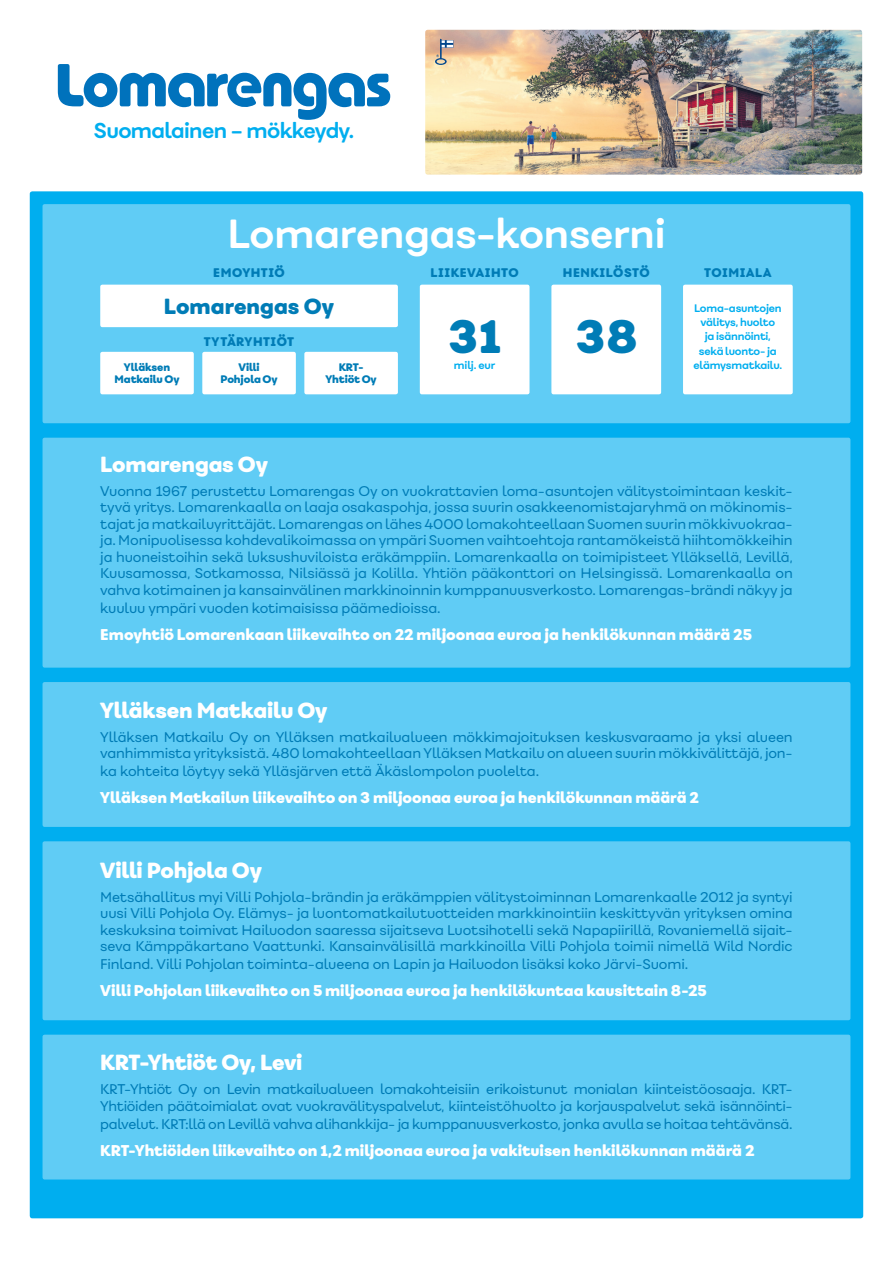
<style>
.page{position:relative;width:893px;height:1263px;background:#fff}
.page>*{position:absolute;margin:0;border:0;box-sizing:border-box;transform-origin:0 0}
.t1{font:800 45px "Fibra One Alt";color:#007cb6}
.t2{font:700 39px "Fibra One Alt";letter-spacing:-.005em;color:#fff}
.t3{font:800 21px "Fibra One Alt";letter-spacing:-.01em;color:#fff}
.t4{font:800 21px "Fibra One Alt";color:#007cb6}
.t5{font:700 20.7px "Fibra One Alt";letter-spacing:-.03em;color:#00aeef}
.t6{font:800 15px "Fibra One Alt";color:#fff}
.t7{font:13.5px/16.5px "Fibra One Alt";letter-spacing:-.015em;color:#007cb6;text-align:justify}
.t8{font:800 12px "Fibra One Alt";letter-spacing:.04em;color:#007cb6}
.t9{font:700 10.5px/14.2px "Fibra One Alt";letter-spacing:-.02em;color:#00aeef;text-align:center}
.t10{font:800 10.5px/12px "Fibra One Alt";letter-spacing:-.015em;color:#007cb6;text-align:center}
</style>
<div class="page">
<div style="left:30px;top:191px;width:833px;height:1027px;background:#00aeef;border-radius:3px"></div>
<img style="left:425px;top:30px;width:437px;height:145px">
<svg style="left:435px;top:39px;width:18px;height:26px"></svg>
<svg style="left:58px;top:64px;width:332px;height:56px"></svg>
<div style="left:43px;top:204px;width:807px;height:219px;background:#60ccf5;border-radius:2px"></div>
<div style="left:100px;top:285px;width:298px;height:42px;background:#fff;border-radius:2px"></div>
<div style="left:420px;top:285px;width:109px;height:109px;background:#fff;border-radius:2px"></div>
<div style="left:100px;top:352px;width:94px;height:42px;background:#fff;border-radius:2px"></div>
<div style="left:202px;top:352px;width:94px;height:42px;background:#fff;border-radius:2px"></div>
<div style="left:304px;top:352px;width:94px;height:42px;background:#fff;border-radius:2px"></div>
<div style="left:551px;top:285px;width:110px;height:109px;background:#fff;border-radius:2px"></div>
<div style="left:683px;top:285px;width:110px;height:109px;background:#fff;border-radius:2px"></div>
<div style="left:43px;top:438px;width:807px;height:230px;background:#60ccf5;border-radius:2px"></div>
<div style="left:43px;top:841px;width:807px;height:179px;background:#60ccf5;border-radius:2px"></div>
<div style="left:43px;top:682px;width:807px;height:145px;background:#60ccf5;border-radius:2px"></div>
<div style="left:43px;top:1035px;width:807px;height:144px;background:#60ccf5;border-radius:2px"></div>
<p class="t5" style="left:94px;top:118px;width:262px">Suomalainen – mökkeydy.</p>
<p class="t2" style="left:227px;top:209px;width:440px">Lomarengas-konserni</p>
<p class="t8" style="left:213px;top:265px;width:73px">EMOYHTIÖ</p>
<p class="t8" style="left:431px;top:265px;width:90px">LIIKEVAIHTO</p>
<p class="t8" style="left:563px;top:265px;width:88px">HENKILÖSTÖ</p>
<p class="t8" style="left:704px;top:265px;width:69px">TOIMIALA</p>
<p class="t4" style="left:164px;top:292px;width:172px">Lomarengas Oy</p>
<p class="t8" style="left:204px;top:333px;width:92px">TYTÄRYHTIÖT</p>
<p class="t10" style="left:115px;top:361px;width:66px">Ylläksen<br>Matkailu Oy</p>
<p class="t10" style="left:220px;top:361px;width:59px">Villi<br>Pohjola Oy</p>
<p class="t10" style="left:339px;top:361px;width:26px">KRT-</p>
<p class="t10" style="left:325px;top:373px;width:53px">Yhtiöt Oy</p>
<p class="t1" style="left:448px;top:307px;width:54px">31</p>
<p class="t9" style="left:454px;top:358px;width:43px">milj. eur</p>
<p class="t1" style="left:575px;top:307px;width:64px">38</p>
<p class="t9" style="left:694px;top:301px;width:89px">Loma-asuntojen</p>
<p class="t9" style="left:701px;top:315px;width:76px">välitys, huolto</p>
<p class="t9" style="left:699px;top:329px;width:79px">ja isännöinti, sekä luonto- ja</p>
<p class="t9" style="left:693px;top:358px;width:90px">elämysmatkailu.</p>
<p class="t3" style="left:100px;top:450px;width:169px">Lomarengas Oy</p>
<p class="t7" style="left:100px;top:483px;width:694px">Vuonna 1967 perustettu Lomarengas Oy on vuokrattavien loma-asuntojen välitystoimintaan keskit&shy;tyvä yritys. Lomarenkaalla on laaja osakaspohja, jossa suurin osakkeenomistajaryhmä on mökinomis&shy;tajat ja matkailuyrittäjät. Lomarengas on lähes 4000 lomakohteellaan Suomen suurin mökkivuokraa&shy;ja. Monipuolisessa kohdevalikoimassa on ympäri Suomen vaihtoehtoja rantamökeistä hiihtomökkeihin ja huoneistoihin sekä luksushuviloista eräkämppiin. Lomarenkaalla on toimipisteet Ylläksellä, Levillä, Kuusamossa, Sotkamossa, Nilsiässä ja Kolilla. Yhtiön pääkonttori on Helsingissä. Lomarenkaalla on vahva kotimainen ja kansainvälinen markkinoinnin kumppanuusverkosto. Lomarengas-brändi näkyy ja</p>
<p class="t7" style="left:100px;top:600px;width:342px">kuuluu ympäri vuoden kotimaisissa päämedioissa.</p>
<p class="t6" style="left:100px;top:625px;width:653px">Emoyhtiö Lomarenkaan liikevaihto on 22 miljoonaa euroa ja henkilökunnan määrä 25</p>
<p class="t3" style="left:100px;top:696px;width:229px">Ylläksen Matkailu Oy</p>
<p class="t7" style="left:100px;top:728px;width:694px">Ylläksen Matkailu Oy on Ylläksen matkailualueen mökkimajoituksen keskusvaraamo ja yksi alueen vanhimmista yrityksistä. 480 lomakohteellaan Ylläksen Matkailu on alueen suurin mökkivälittäjä, jon-</p>
<p class="t7" style="left:100px;top:763px;width:440px">ka kohteita löytyy sekä Ylläsjärven että Äkäslompolon puolelta.</p>
<p class="t6" style="left:100px;top:788px;width:600px">Ylläksen Matkailun liikevaihto on 3 miljoonaa euroa ja henkilökunnan määrä 2</p>
<p class="t3" style="left:100px;top:856px;width:163px">Villi Pohjola Oy</p>
<p class="t7" style="left:100px;top:888px;width:694px">Metsähallitus myi Villi Pohjola-brändin ja eräkämppien välitystoiminnan Lomarenkaalle 2012 ja syntyi uusi Villi Pohjola Oy. Elämys- ja luontomatkailutuotteiden markkinointiin keskittyvän yrityksen omina keskuksina toimivat Hailuodon saaressa sijaitseva Luotsihotelli sekä Napapiirillä, Rovaniemellä sijait&shy;seva Kämppäkartano Vaattunki. Kansainvälisillä markkinoilla Villi Pohjola toimii nimellä Wild Nordic</p>
<p class="t7" style="left:100px;top:956px;width:589px">Finland. Villi Pohjolan toiminta-alueena on Lapin ja Hailuodon lisäksi koko Järvi-Suomi.</p>
<p class="t6" style="left:100px;top:981px;width:608px">Villi Pohjolan liikevaihto on 5 miljoonaa euroa ja henkilökuntaa kausittain 8-25</p>
<p class="t3" style="left:100px;top:1049px;width:204px">KRT-Yhtiöt Oy, Levi</p>
<p class="t7" style="left:100px;top:1081px;width:694px">KRT-Yhtiöt Oy on Levin matkailualueen lomakohteisiin erikoistunut monialan kiinteistöosaaja. KRT-<br>Yhtiöiden päätoimialat ovat vuokravälityspalvelut, kiinteistöhuolto ja korjauspalvelut sekä isännöinti-</p>
<p class="t7" style="left:100px;top:1115px;width:694px">palvelut. KRT:llä on Levillä vahva alihankkija- ja kumppanuusverkosto, jonka avulla se hoitaa tehtävänsä.</p>
<p class="t6" style="left:100px;top:1140px;width:656px">KRT-Yhtiöiden liikevaihto on 1,2 miljoonaa euroa ja vakituisen henkilökunnan määrä 2</p>
</div>
